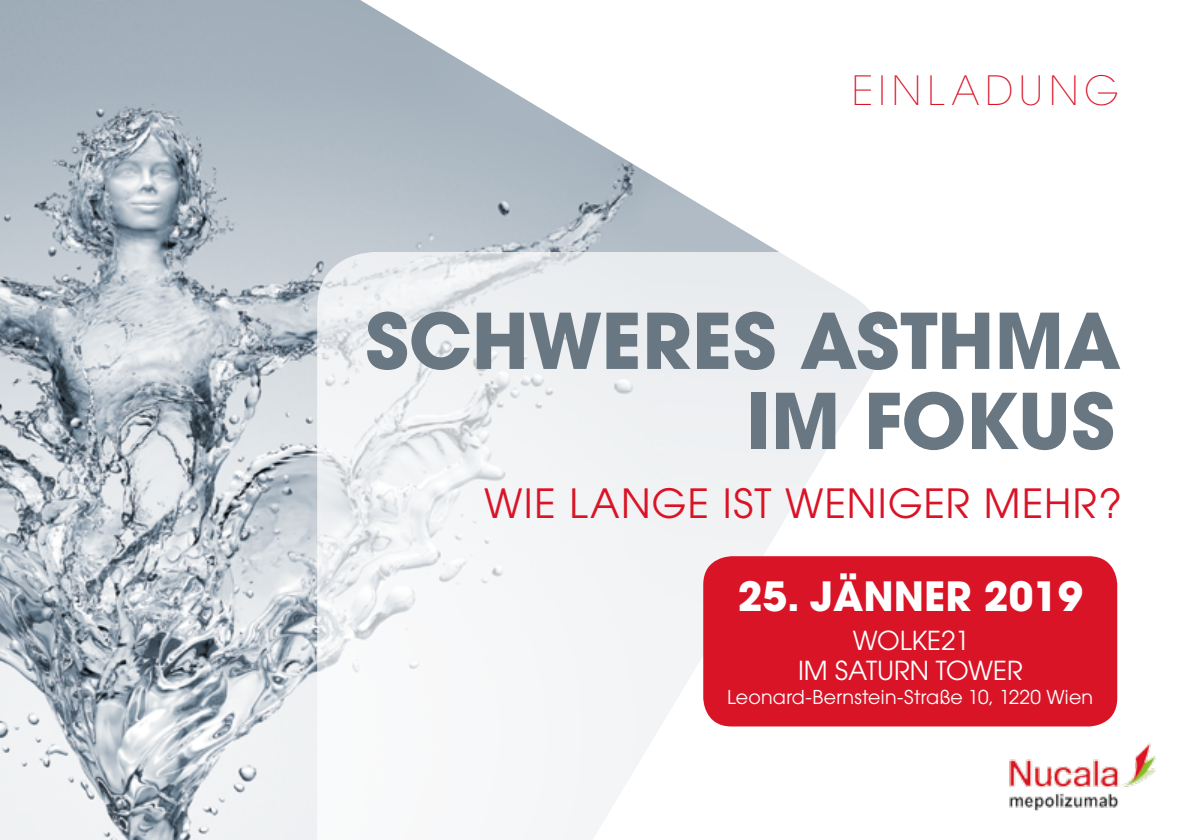
<style>
.page{position:relative;width:1191px;height:840px;background:#fff}
.page>*{position:absolute;margin:0;border:0;box-sizing:border-box;transform-origin:0 0}
.t1{font:700 76px/80px "Avant Garde";letter-spacing:-.005em;color:#687782;text-align:right}
.t2{font:40px "Avant Garde";letter-spacing:.03em;color:#da1427}
.t3{font:700 40px "Avant Garde";color:#fff}
.t4{font:200 40px "Avant Garde";letter-spacing:.15em;color:#da1427}
.t5{font:26px/30px "Avant Garde";color:#fff;text-align:center}
.t6{font:19px "Avant Garde";letter-spacing:.015em;color:#fff}
</style>
<div class="page">
<img style="left:0;top:0;width:779px;height:839px">
<svg style="left:317px;top:252px;width:801px;height:587px;fill:#f5f6f7"></svg>
<div style="left:992px;top:726px;width:199px;height:113px;background:#fff"></div>
<img style="left:993px;top:726px;width:163px;height:85px">
<div style="left:703px;top:556px;width:414px;height:170px;background:#da1427;border-radius:28px"></div>
<h2 class="t4" style="left:852px;top:67px;width:268px">EINLADUNG</h2>
<h1 class="t1" style="left:365px;top:300px;width:757px">SCHWERES ASTHMA<br>IM FOKUS</h1>
<h2 class="t2" style="left:484px;top:479px;width:639px">WIE LANGE IST WENIGER MEHR?</h2>
<h2 class="t3" style="left:737px;top:569px;width:347px">25. JÄNNER 2019</h2>
<h3 class="t5" style="left:798px;top:624px;width:226px">WOLKE21<br>IM SATURN TOWER</h3>
<p class="t6" style="left:727px;top:685px;width:367px">Leonard-Bernstein-Straße 10, 1220 Wien</p>
</div>
